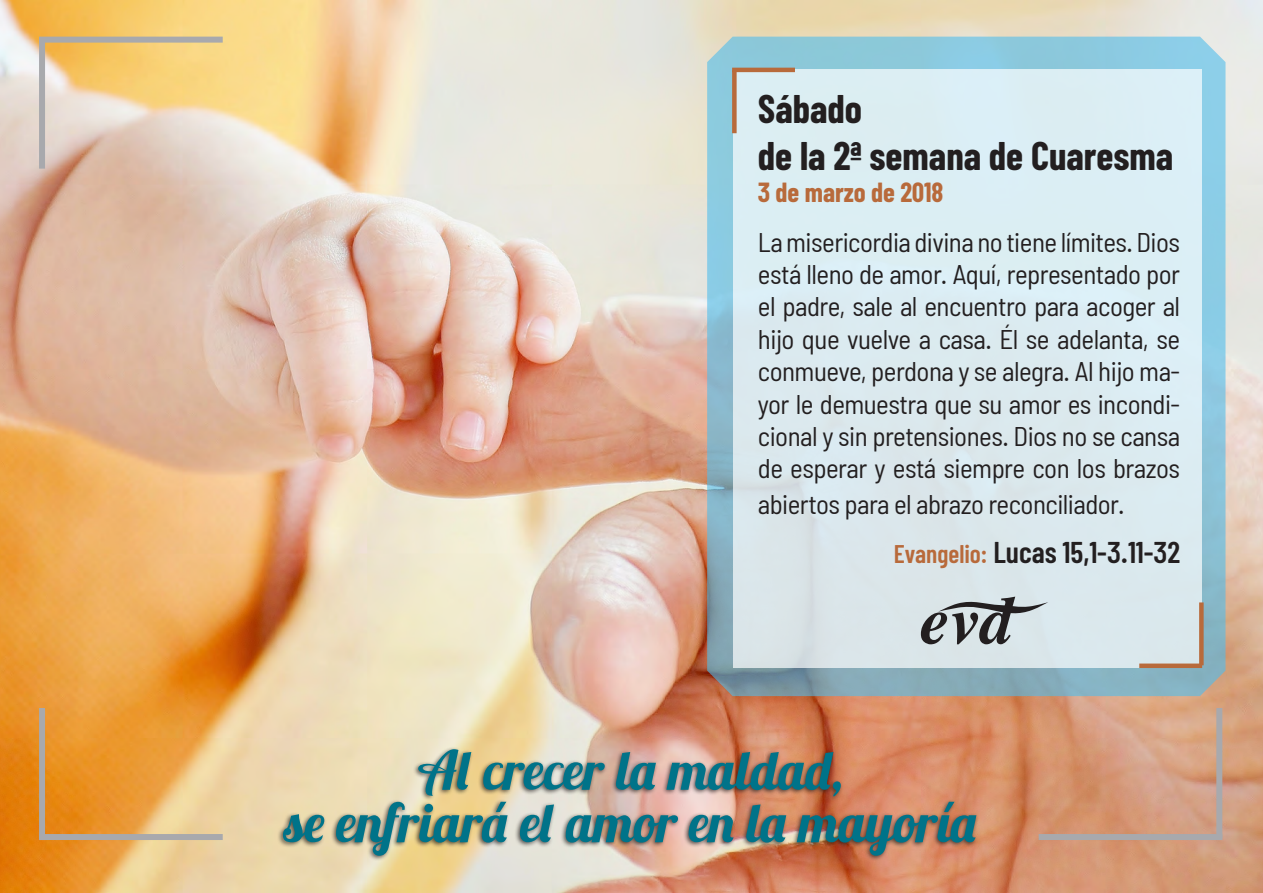
<style>
.page{position:relative;width:1263px;height:893px;background:#fff}
.page>*{position:absolute;margin:0;border:0;box-sizing:border-box;transform-origin:0 0}
.t1{font:54px/52.5px "Lobster 1.3";color:#007389;text-align:center}
.t2{font:700 39px/46.8px "Barlow Condensed";color:#231f20}
.t3{font:600 30px "Barlow Condensed";color:#231f20}
.t4{font:semi-condensed 27px/32.4px "Barlow";letter-spacing:-.02em;color:#231f20;text-align:justify}
.t5{font:700 27px "Barlow Condensed";color:#b86a3b}
.s1{font-size:25.5px;color:#b86a3b}
</style>
<div class="page">
<img style="left:0;top:0;width:1263px;height:893px">
<svg style="left:707px;top:37px;width:518px;height:659px;background:#8abccd"></svg>
<div style="left:277px;top:747px;width:702px;height:115px;background:#231f20;opacity:.75"></div>
<div style="left:39px;top:38px;width:6px;height:131px;background:#a8a9ad"></div>
<div style="left:39px;top:37px;width:184px;height:6px;background:#a8a9ad"></div>
<div style="left:1216px;top:708px;width:6px;height:130px;background:#a8a9ad"></div>
<div style="left:1039px;top:834px;width:183px;height:6px;background:#a8a9ad"></div>
<div style="left:39px;top:708px;width:6px;height:130px;background:#a8a9ad"></div>
<div style="left:39px;top:834px;width:184px;height:6px;background:#a8a9ad"></div>
<div style="left:734px;top:69px;width:468px;height:599px;background:#dbebf1"></div>
<div style="left:732px;top:70px;width:5px;height:63px;background:#b86a3b"></div>
<hr style="left:732px;top:68px;width:63px;height:4px;background:#b86a3b">
<svg style="left:1199px;top:602px;width:4px;height:63px"></svg>
<div style="left:1139px;top:663px;width:63px;height:5px;background:#b86a3b"></div>
<svg style="left:921px;top:597px;width:127px;height:47px"></svg>
<p class="t2" style="left:758px;top:85px;width:417px">Sábado<br>de la 2ª semana de Cuaresma</p>
<p class="t5" style="left:758px;top:176px;width:187px">3 de marzo de 2018</p>
<p class="t4" style="left:758px;top:225px;width:424px">La misericordia divina no tiene límites. Dios está lleno de amor. Aquí, representado por el padre, sale al encuentro para acoger al hijo que vuelve a casa. Él se adelanta, se conmueve, perdona y se alegra. Al hijo ma&shy;yor le demuestra que su amor es incondi&shy;cional y sin pretensiones. Dios no se cansa de esperar y está siempre con los brazos</p>
<p class="t4" style="left:758px;top:488px;width:368px">abiertos para el abrazo reconciliador.</p>
<p class="t3" style="left:894px;top:534px;width:288px"><span class="s1">Evangelio:</span> Lucas 15,1-3.11-32</p>
<p class="t1" style="left:283px;top:743px;width:695px">Al crecer la maldad,<br>se enfriará el amor en la mayoría</p>
</div>
